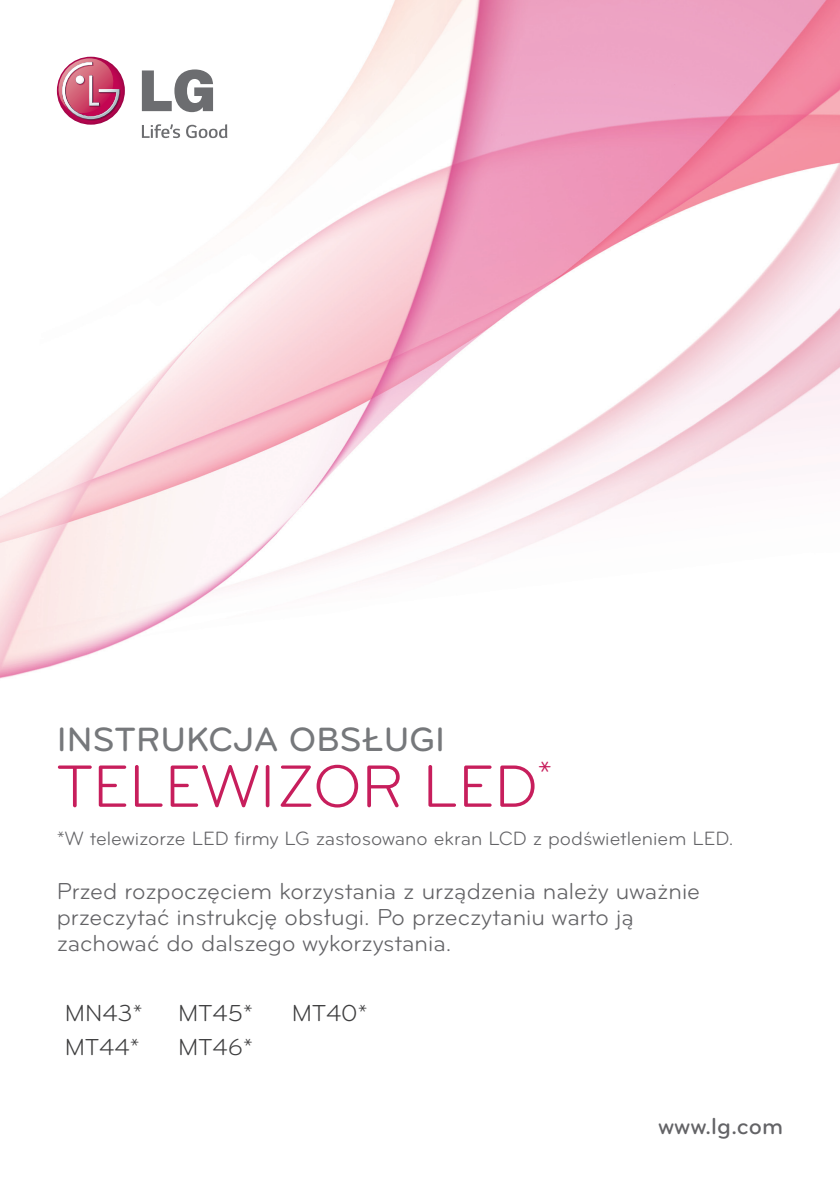
<style>
.page{position:relative;width:840px;height:1191px;background:#fff}
.page>*{position:absolute;margin:0;border:0;box-sizing:border-box;transform-origin:0 0}
.Product_name___Regul{font:62px "Bryant LG";color:#c71e5c}
.Manual_type___Medium{font:500 35px "Bryant LG";color:#76787b}
.Precaution___Regular{font:24px/26px "Bryant LG";color:#636366}
.t1{font:24px "Bryant LG";color:#3e3e3f}
.Website_address___Me{font:500 24px "Bryant LG";color:#636366}
.Precaution___Regular-2{font:20px "Bryant LG";color:#636366}
</style>
<div class="page">
<img style="left:0;top:0;width:839px;height:679px">
<svg style="left:57px;top:57px;width:68px;height:68px"></svg>
<svg style="left:55px;top:58px;width:66px;height:63px"></svg>
<svg style="left:142px;top:69px;width:71px;height:43px"></svg>
<svg style="left:142px;top:124px;width:38px;height:14px"></svg>
<svg style="left:186px;top:124px;width:41px;height:14px"></svg>
<p class="Manual_type___Medium" style="left:57px;top:717px;width:389px">INSTRUKCJA OBSŁUGI</p>
<p class="Product_name___Regul" style="left:57px;top:749px;width:496px">TELEWIZOR LED<sup>*</sup></p>
<p class="Precaution___Regular-2" style="left:57px;top:827px;width:677px">*W telewizorze LED firmy LG zastosowano ekran LCD z podświetleniem LED.</p>
<p class="Precaution___Regular" style="left:57px;top:877px;width:644px">Przed rozpoczęciem korzystania z urządzenia należy uważnie przeczytać instrukcję obsługi. Po przeczytaniu warto ją zachować do dalszego wykorzystania.</p>
<p class="t1" style="left:65px;top:999px;width:79px">MN43*</p>
<p class="t1" style="left:178px;top:999px;width:76px">MT45*</p>
<p class="t1" style="left:291px;top:999px;width:77px">MT40*</p>
<p class="t1" style="left:65px;top:1033px;width:76px">MT44*</p>
<p class="t1" style="left:178px;top:1033px;width:76px">MT46*</p>
<p class="Website_address___Me" style="left:657px;top:1111px;width:127px">www.lg.com</p>
</div>
